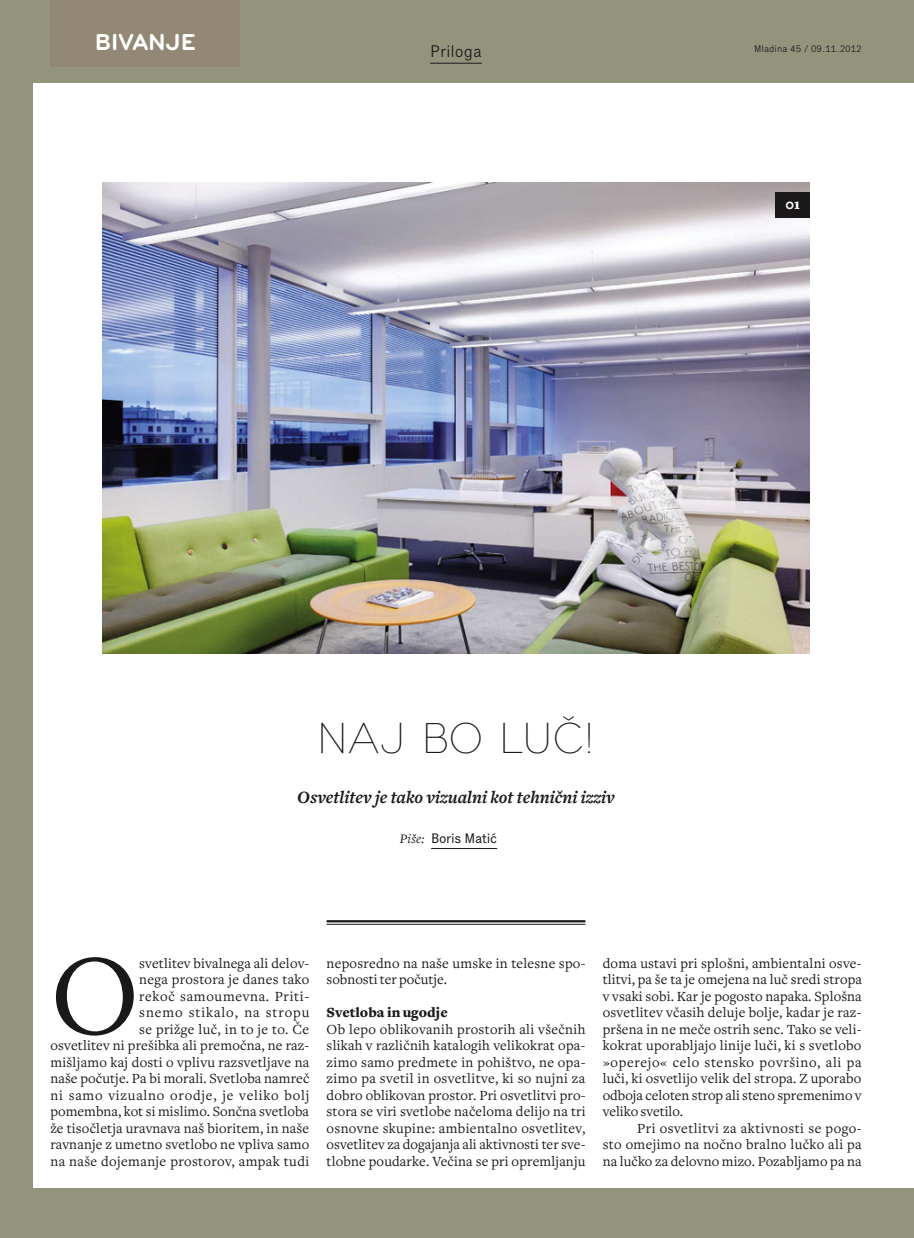
<style>
.page{position:relative;width:914px;height:1238px;background:#fff}
.page>*{position:absolute;margin:0;border:0;box-sizing:border-box;transform-origin:0 0}
.t1{font:120.15px "Freight Body ML";color:#1a1818}
.t2{font:300 45px "Bryant CE";letter-spacing:-.02em;color:#1a1818}
.t3{font:700 24px "Bryant CE";letter-spacing:-.02em;color:#fff}
.t4{font:italic 700 18px "Freight Text ML";color:#1a1818}
.t5{font:300 16.5px "Executive ML";color:#1a1818}
.t6{font:900 15px "Freight Text ML";color:#fff}
.t7{font:14.55px/16.5px "Freight Body ML";letter-spacing:.015em;color:#1a1818}
.t8{font:14.55px "Freight Body ML";letter-spacing:.045em;color:#1a1818}
.t9{font:13.5px "Executive ML";letter-spacing:-.03em;color:#1a1818}
.t10{font:300 9.6px "Executive ML";color:#1a1818}
.s1{font-family:"Freight Text ML";font-style:italic}
.s2{font-family:"Freight Text ML";font-weight:900}
</style>
<div class="page">
<div style="left:0;top:0;width:913px;height:1238px;background:#94947d"></div>
<hr style="left:913px;top:0;width:1px;height:1238px;background:#94947d">
<div style="left:33px;top:83px;width:880px;height:1105px;background:#fff"></div>
<hr style="left:430px;top:63px;width:52px;height:1px;background:#1a1818">
<hr style="left:431px;top:848px;width:66px;height:1px;background:#1a1818">
<hr style="left:326px;top:920px;width:259px;height:2px;background:#1a1818">
<hr style="left:326px;top:924px;width:259px;height:1px;background:#1a1818">
<div style="left:50px;top:0;width:190px;height:67px;background:#938875"></div>
<img style="left:102px;top:182px;width:707px;height:472px">
<div style="left:775px;top:192px;width:34px;height:25px;background:#1a1818"></div>
<p class="t3" style="left:95px;top:29px;width:103px">BIVANJE</p>
<p class="t5" style="left:430px;top:42px;width:53px">Priloga</p>
<p class="t10" style="left:754px;top:43px;width:109px">Mladina 45 / 09.11.2012</p>
<p class="t6" style="left:785px;top:196px;width:16px">01</p>
<p class="t2" style="left:316px;top:713px;width:281px">NAJ BO LUČ!</p>
<p class="t4" style="left:297px;top:786px;width:319px">Osvetlitev je tako vizualni kot tehnični izziv</p>
<p class="t9" style="left:400px;top:830px;width:99px"><span class="s1">Piše:</span> Boris Matić</p>
<p class="t1" style="left:50px;top:922px;width:90px">O</p>
<p class="t7" style="left:50px;top:955px;width:260px;text-align:right">svetlitev bivalnega ali delov-<br>nega prostora je danes tako<br>rekoč samoumevna. Priti-<br>snemo stikalo, na stropu<br>se prižge luč, in to je to. Če<br>osvetlitev ni prešibka ali premočna, ne raz&shy;mišljamo kaj dosti o vplivu razsvetljave na naše počutje. Pa bi morali. Svetloba namreč ni samo vizualno orodje, je veliko bolj pomembna, kot si mislimo. Sončna svetloba že tisočletja uravnava naš bioritem, in naše ravnanje z umetno svetlobo ne vpliva samo na naše dojemanje prostorov, ampak tudi</p>
<p class="t7" style="left:326px;top:955px;width:260px">neposredno na naše umske in telesne spo&shy;sobnosti ter počutje.</p>
<p class="t7" style="left:326px;top:1004px;width:260px"><span class="s2">Svetloba in ugodje<br></span>Ob lepo oblikovanih prostorih ali všečnih slikah v različnih katalogih velikokrat opa&shy;zimo samo predmete in pohištvo, ne opa&shy;zimo pa svetil in osvetlitve, ki so nujni za dobro oblikovan prostor. Pri osvetlitvi pro&shy;stora se viri svetlobe načeloma delijo na tri osnovne skupine: ambientalno osvetlitev, osvetlitev za dogajanja ali aktivnosti ter sve&shy;tlobne poudarke. Večina se pri opremljanju</p>
<p class="t7" style="left:602px;top:955px;width:260px">doma ustavi pri splošni, ambientalni osve-</p>
<p class="t7" style="left:602px;top:971px;width:261px">tlitvi, pa še ta je omejena na luč sredi stropa</p>
<p class="t7" style="left:602px;top:988px;width:260px">v vsaki sobi. Kar je pogosto napaka. Splošna</p>
<p class="t7" style="left:602px;top:1004px;width:260px">osvetlitev včasih deluje bolje, kadar je raz-</p>
<p class="t7" style="left:602px;top:1021px;width:260px">pršena in ne meče ostrih senc. Tako se veli-</p>
<p class="t7" style="left:602px;top:1037px;width:260px">kokrat uporabljajo linije luči, ki s svetlobo</p>
<p class="t8" style="left:602px;top:1053px;width:260px">»operejo« celo stensko površino, ali pa</p>
<p class="t7" style="left:602px;top:1070px;width:260px">luči, ki osvetlijo velik del stropa. Z uporabo</p>
<p class="t7" style="left:602px;top:1087px;width:260px">odboja celoten strop ali steno spremenimo v</p>
<p class="t7" style="left:602px;top:1103px;width:82px">veliko svetilo.</p>
<p class="t7" style="left:637px;top:1120px;width:226px">Pri osvetlitvi za aktivnosti se pogo-</p>
<p class="t7" style="left:602px;top:1136px;width:260px">sto omejimo na nočno bralno lučko ali pa</p>
<p class="t7" style="left:602px;top:1153px;width:260px">na lučko za delovno mizo. Pozabljamo pa na</p>
</div>
